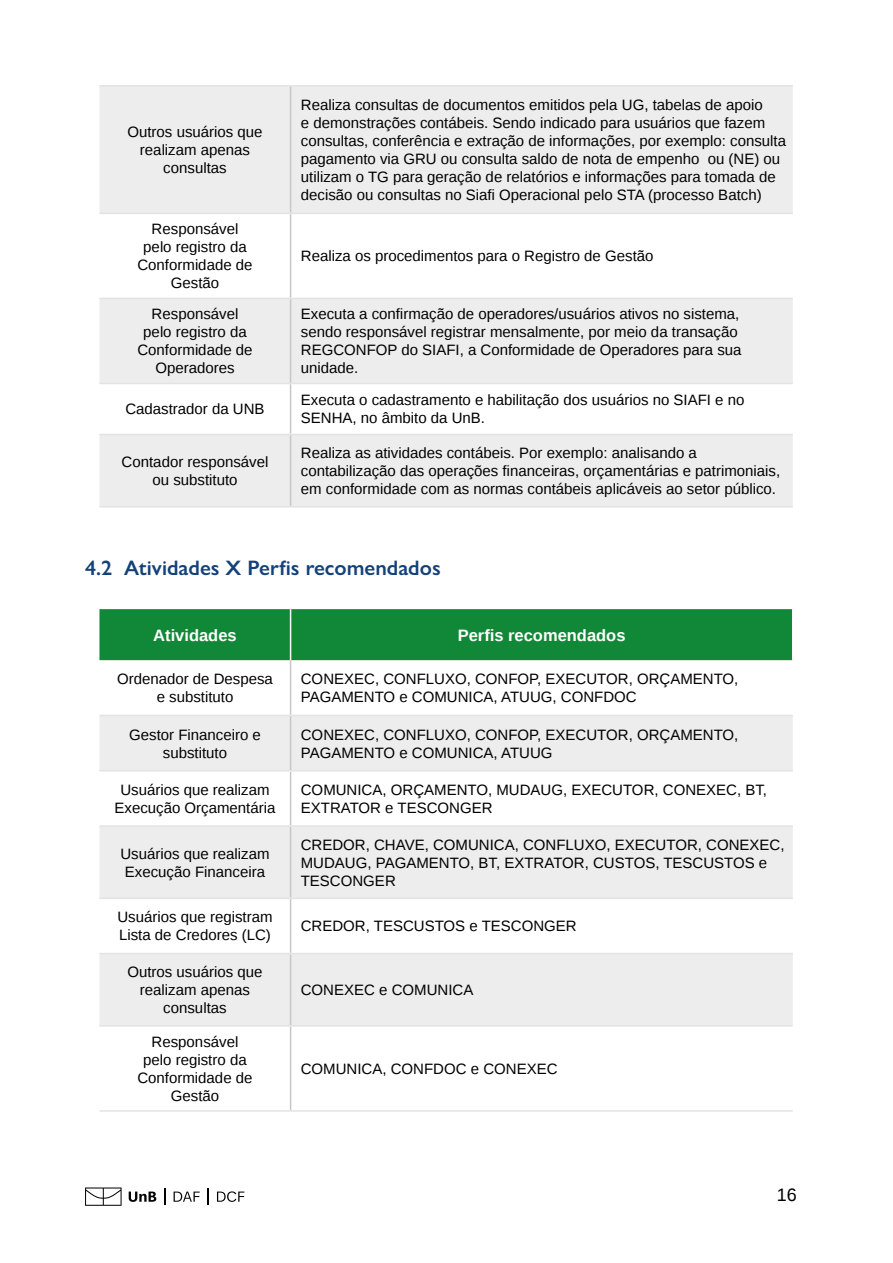
<style>
.page{position:relative;width:893px;height:1263px;background:#fff}
.page>*{position:absolute;margin:0;border:0;box-sizing:border-box;transform-origin:0 0}
.t1{font:600 21px "Gill Sans Nova";color:#144178}
.t2{font:18px "Un B Office";color:#000}
.t3{font:700 16.5px "Un B Office";color:#fff}
.t4{font:15px/18px "Un B Office";color:#000;text-align:center}
</style>
<div class="page">
<svg style="left:208px;top:1188px;width:1px;height:17px"></svg>
<svg style="left:217px;top:1191px;width:27px;height:11px"></svg>
<svg style="left:164px;top:1188px;width:1px;height:17px"></svg>
<svg style="left:174px;top:1191px;width:26px;height:11px"></svg>
<svg style="left:129px;top:1191px;width:27px;height:11px"></svg>
<svg style="left:85px;top:1187px;width:37px;height:19px"></svg>
<svg style="left:99px;top:87px;width:694px;height:419px;fill:#ededed"></svg>
<hr style="left:290px;top:87px;width:1px;height:126px;background:#c6c6c6">
<hr style="left:290px;top:214px;width:1px;height:84px;background:#c6c6c6">
<hr style="left:290px;top:299px;width:1px;height:84px;background:#c6c6c6">
<hr style="left:290px;top:384px;width:1px;height:50px;background:#c6c6c6">
<hr style="left:290px;top:435px;width:1px;height:71px;background:#c6c6c6">
<hr style="left:99px;top:85px;width:192px;height:2px;background:#e3e3e3">
<hr style="left:291px;top:85px;width:502px;height:2px;background:#e3e3e3">
<hr style="left:99px;top:213px;width:192px;height:1px;background:#e3e3e3">
<hr style="left:291px;top:213px;width:502px;height:1px;background:#e3e3e3">
<hr style="left:99px;top:298px;width:192px;height:1px;background:#e3e3e3">
<hr style="left:291px;top:298px;width:502px;height:1px;background:#e3e3e3">
<hr style="left:99px;top:383px;width:192px;height:1px;background:#e3e3e3">
<hr style="left:291px;top:383px;width:502px;height:1px;background:#e3e3e3">
<hr style="left:99px;top:434px;width:192px;height:1px;background:#e3e3e3">
<hr style="left:291px;top:434px;width:502px;height:1px;background:#e3e3e3">
<hr style="left:99px;top:506px;width:192px;height:1px;background:#e3e3e3">
<hr style="left:291px;top:506px;width:502px;height:1px;background:#e3e3e3">
<div style="left:99px;top:609px;width:693px;height:51px;background:#118837"></div>
<svg style="left:99px;top:716px;width:694px;height:309px;fill:#ededed"></svg>
<hr style="left:290px;top:660px;width:1px;height:55px;background:#c6c6c6">
<hr style="left:290px;top:716px;width:1px;height:54px;background:#c6c6c6">
<hr style="left:290px;top:771px;width:1px;height:54px;background:#c6c6c6">
<hr style="left:290px;top:827px;width:1px;height:70px;background:#c6c6c6">
<hr style="left:290px;top:899px;width:1px;height:54px;background:#c6c6c6">
<hr style="left:290px;top:954px;width:1px;height:71px;background:#c6c6c6">
<hr style="left:290px;top:1027px;width:1px;height:83px;background:#c6c6c6">
<hr style="left:99px;top:715px;width:192px;height:1px;background:#e3e3e3">
<hr style="left:291px;top:715px;width:502px;height:1px;background:#e3e3e3">
<hr style="left:99px;top:770px;width:192px;height:1px;background:#e3e3e3">
<hr style="left:291px;top:770px;width:502px;height:1px;background:#e3e3e3">
<hr style="left:99px;top:825px;width:192px;height:2px;background:#e3e3e3">
<hr style="left:291px;top:825px;width:502px;height:2px;background:#e3e3e3">
<hr style="left:99px;top:897px;width:192px;height:2px;background:#e3e3e3">
<hr style="left:291px;top:897px;width:502px;height:2px;background:#e3e3e3">
<hr style="left:99px;top:953px;width:192px;height:1px;background:#e3e3e3">
<hr style="left:291px;top:953px;width:502px;height:1px;background:#e3e3e3">
<hr style="left:99px;top:1025px;width:192px;height:2px;background:#e3e3e3">
<hr style="left:291px;top:1025px;width:502px;height:2px;background:#e3e3e3">
<hr style="left:99px;top:1110px;width:192px;height:2px;background:#e3e3e3">
<hr style="left:291px;top:1110px;width:502px;height:2px;background:#e3e3e3">
<hr style="left:290px;top:609px;width:1px;height:51px;background:#fff">
<p class="t4" style="left:127px;top:123px;width:137px">Outros usuários que realizam apenas consultas</p>
<p class="t4" style="left:137px;top:220px;width:117px">Responsável pelo registro da<br>Conformidade de<br>Gestão</p>
<p class="t4" style="left:301px;top:96px;width:487px;text-align:left">Realiza consultas de documentos emitidos pela UG, tabelas de apoio<br>e demonstrações contábeis. Sendo indicado para usuários que fazem consultas, conferência e extração de informações, por exemplo: consulta pagamento via GRU ou consulta saldo de nota de empenho ou (NE) ou utilizam o TG para geração de relatórios e informações para tomada de decisão ou consultas no Siafi Operacional pelo STA (processo Batch)</p>
<p class="t4" style="left:301px;top:247px;width:354px">Realiza os procedimentos para o Registro de Gestão</p>
<p class="t4" style="left:137px;top:305px;width:117px">Responsável pelo registro da<br>Conformidade de<br>Operadores</p>
<p class="t4" style="left:301px;top:305px;width:442px;text-align:left">Executa a confirmação de operadores/usuários ativos no sistema, sendo responsável registrar mensalmente, por meio da transação REGCONFOP do SIAFI, a Conformidade de Operadores para sua unidade.</p>
<p class="t4" style="left:125px;top:400px;width:141px">Cadastrador da UNB</p>
<p class="t4" style="left:301px;top:391px;width:445px;text-align:left">Executa o cadastramento e habilitação dos usuários no SIAFI e no<br>SENHA, no âmbito da UnB.</p>
<p class="t4" style="left:122px;top:453px;width:148px">Contador responsável ou substituto</p>
<p class="t4" style="left:301px;top:444px;width:481px;text-align:left">Realiza as atividades contábeis. Por exemplo: analisando a contabilização das operações financeiras, orçamentárias e patrimoniais, em conformidade com as normas contábeis aplicáveis ao setor público.</p>
<h1 class="t1" style="left:85px;top:555px;width:357px">4.2 Atividades X Perfis recomendados</h1>
<p class="t3" style="left:153px;top:625px;width:85px">Atividades</p>
<p class="t3" style="left:458px;top:625px;width:169px">Perfis recomendados</p>
<p class="t4" style="left:117px;top:670px;width:157px">Ordenador de Despesa e substituto</p>
<p class="t4" style="left:301px;top:670px;width:439px;text-align:left">CONEXEC, CONFLUXO, CONFOP, EXECUTOR, ORÇAMENTO,<br>PAGAMENTO e COMUNICA, ATUUG, CONFDOC</p>
<p class="t4" style="left:129px;top:725px;width:133px">Gestor Financeiro e substituto</p>
<p class="t4" style="left:301px;top:725px;width:439px;text-align:left">CONEXEC, CONFLUXO, CONFOP, EXECUTOR, ORÇAMENTO,<br>PAGAMENTO e COMUNICA, ATUUG</p>
<p class="t4" style="left:115px;top:781px;width:162px">Usuários que realizam<br>Execução Orçamentária</p>
<p class="t4" style="left:301px;top:781px;width:468px;text-align:left">COMUNICA, ORÇAMENTO, MUDAUG, EXECUTOR, CONEXEC, BT,<br>EXTRATOR e TESCONGER</p>
<p class="t4" style="left:120px;top:844px;width:151px">Usuários que realizam<br>Execução Financeira</p>
<p class="t4" style="left:301px;top:835px;width:485px;text-align:left">CREDOR, CHAVE, COMUNICA, CONFLUXO, EXECUTOR, CONEXEC,<br>MUDAUG, PAGAMENTO, BT, EXTRATOR, CUSTOS, TESCUSTOS e<br>TESCONGER</p>
<p class="t4" style="left:117px;top:908px;width:157px;text-align:left">Usuários que registram<br>Lista de Credores (LC)</p>
<p class="t4" style="left:301px;top:917px;width:277px">CREDOR, TESCUSTOS e TESCONGER</p>
<p class="t4" style="left:127px;top:963px;width:137px">Outros usuários que realizam apenas consultas</p>
<p class="t4" style="left:301px;top:981px;width:174px">CONEXEC e COMUNICA</p>
<p class="t4" style="left:137px;top:1033px;width:117px">Responsável pelo registro da<br>Conformidade de<br>Gestão</p>
<p class="t4" style="left:301px;top:1060px;width:258px">COMUNICA, CONFDOC e CONEXEC</p>
<p class="t2" style="left:777px;top:1184px;width:22px">16</p>
</div>
